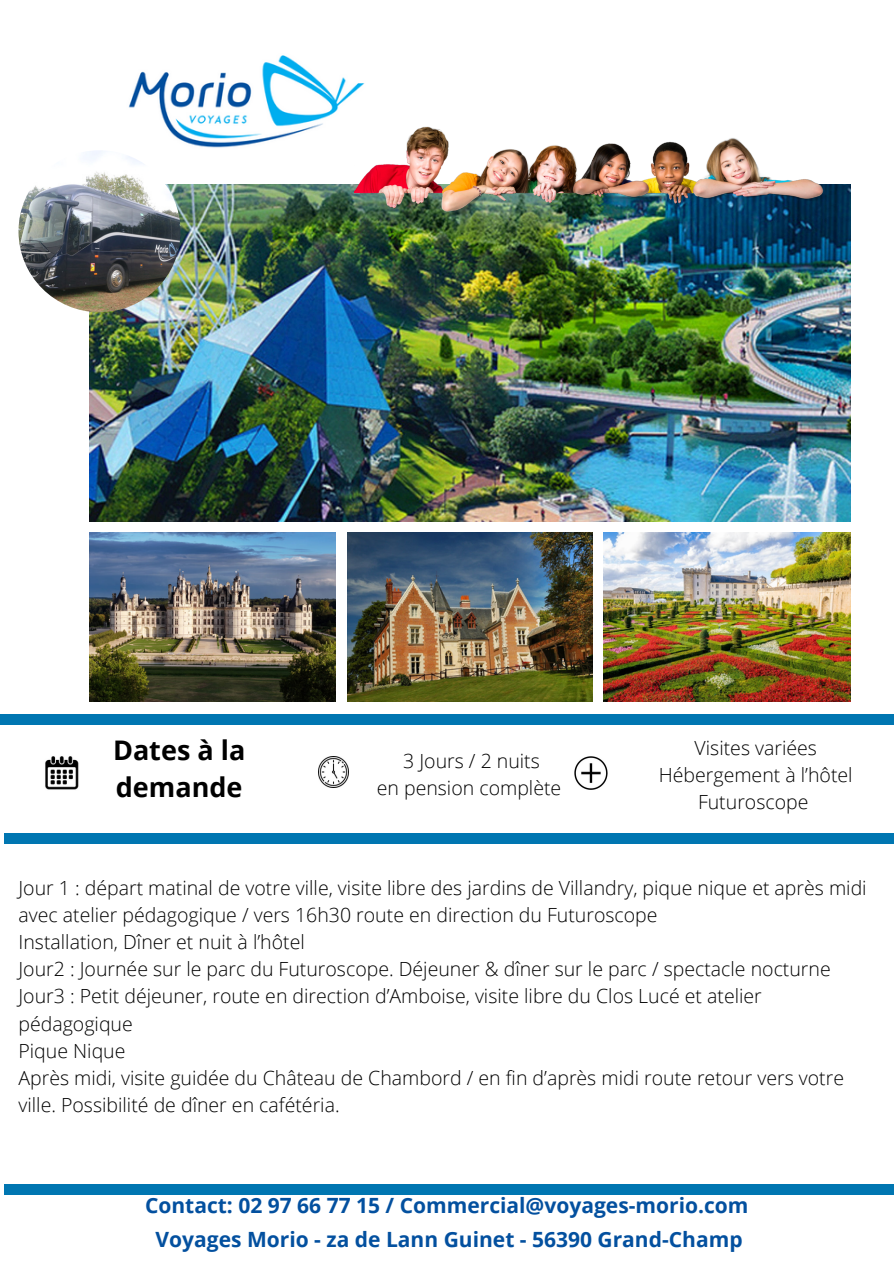
<style>
.page{position:relative;width:894px;height:1264px;background:#fff}
.page>*{position:absolute;margin:0;border:0;box-sizing:border-box;transform-origin:0 0}
.t1{font:700 27px/37.2px "Open Sans";color:#000}
.t2{font:700 21px "Open Sans";color:#03509f}
.t3{font:300 19.5px/27px "Open Sans";color:#000}
</style>
<div class="page">
<img style="left:128px;top:55px;width:237px;height:93px">
<img style="left:45px;top:756px;width:34px;height:34px">
<img style="left:318px;top:757px;width:30px;height:30px">
<img style="left:574px;top:757px;width:33px;height:32px">
<div style="left:0;top:714px;width:893px;height:10px;background:#0076b1"></div>
<div style="left:5px;top:833px;width:888px;height:10px;background:#0076b1"></div>
<div style="left:4px;top:1184px;width:889px;height:10px;background:#0076b1"></div>
<img style="left:89px;top:185px;width:761px;height:336px">
<img style="left:347px;top:532px;width:245px;height:169px">
<img style="left:603px;top:532px;width:247px;height:169px">
<img style="left:89px;top:532px;width:247px;height:169px">
<img style="left:18px;top:150px;width:162px;height:162px;border-radius:50%">
<img style="left:354px;top:125px;width:474px;height:93px">
<p class="t1" style="left:113px;top:730px;width:134px">Dates à la demande</p>
<p class="t3" style="left:403px;top:747px;width:138px">3 Jours / 2 nuits</p>
<p class="t3" style="left:376px;top:774px;width:186px">en pension complète</p>
<p class="t3" style="left:694px;top:733px;width:124px">Visites variées</p>
<p class="t3" style="left:658px;top:760px;width:195px;text-align:center">Hébergement à l’hôtel<br>Futuroscope</p>
<p class="t3" style="left:18px;top:874px;width:849px">Jour 1 : départ matinal de votre ville, visite libre des jardins de Villandry, pique nique et après midi avec atelier pédagogique / vers 16h30 route en direction du Futuroscope</p>
<p class="t3" style="left:18px;top:928px;width:288px">Installation, Dîner et nuit à l’hôtel</p>
<p class="t3" style="left:18px;top:955px;width:813px">Jour2 : Journée sur le parc du Futuroscope. Déjeuner &amp; dîner sur le parc / spectacle nocturne</p>
<p class="t3" style="left:18px;top:982px;width:744px">Jour3 : Petit déjeuner, route en direction d’Amboise, visite libre du Clos Lucé et atelier pédagogique</p>
<h2 class="t3" style="left:18px;top:1036px;width:108px">Pique Nique</h2>
<h2 class="t3" style="left:18px;top:1063px;width:826px">Après midi, visite guidée du Château de Chambord / en fin d’après midi route retour vers votre ville. Possibilité de dîner en cafétéria.</h2>
<p class="t2" style="left:145px;top:1190px;width:604px">Contact: 02 97 66 77 15 / Commercial@voyages-morio.com</p>
<p class="t2" style="left:155px;top:1224px;width:588px">Voyages Morio - za de Lann Guinet - 56390 Grand-Champ</p>
</div>
